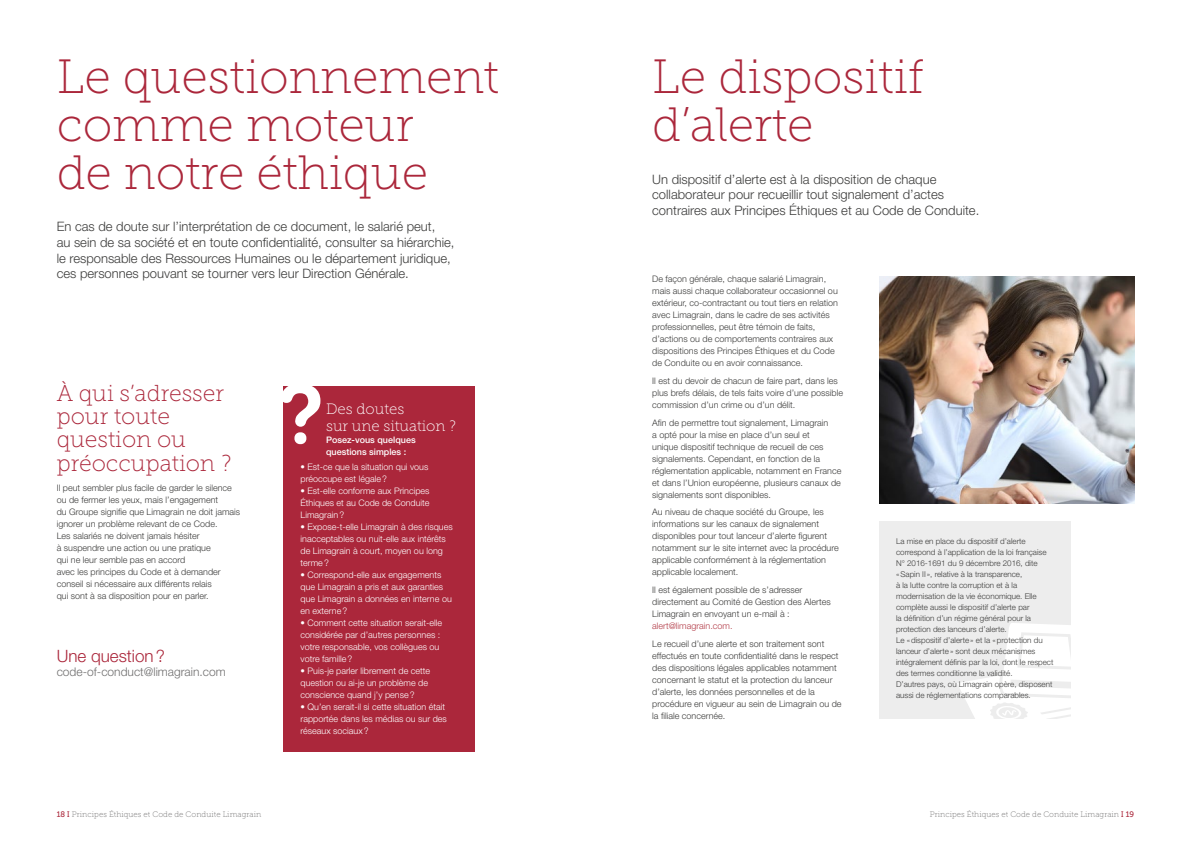
<style>
.page{position:relative;width:1191px;height:842px;background:#fff}
.page>*{position:absolute;margin:0;border:0;box-sizing:border-box;transform-origin:0 0}
.t1{font:48px/48px "Museo Slab 100";color:#ab273b}
.t2{font:23px/23.3px "Museo Slab 100";color:#ab273b}
.t3{font:300 17px "Helvetica Neue LT Std";color:#ab273b}
.t4{font:15px/17px "Museo Slab 100";color:#fff}
.t5{font:300 13px/15.6px "Helvetica Neue LT Std";color:#3c3c3b}
.t6{font:300 12px "Helvetica Neue LT Std";color:#706f6f}
.t7{font:300 9px/12px "Helvetica Neue LT Std";color:#3c3c3b}
.t8{font:300 9px/12px "Helvetica Neue LT Std";color:#fff}
.t9{font:500 9px/12px "Helvetica Neue LT Std";color:#fff}
.t10{font:300 9px "Helvetica Neue LT Std";color:#b33c48}
.t11{font:300 8px/11px "Helvetica Neue LT Std";color:#3c3c3b}
.t12{font:8px "Museo Slab 100";letter-spacing:.01em;color:#706f6f}
.s1{font-family:"Museo Slab 500";color:#ab273b}
.s2{font-family:"Museo 500";color:#ab273b}
</style>
<div class="page">
<div style="left:283px;top:386px;width:192px;height:365px;background:#ab273b"></div>
<div style="left:879px;top:521px;width:191px;height:197px;background:#ededed"></div>
<svg style="left:957px;top:623px;width:114px;height:96px"></svg>
<img style="left:879px;top:276px;width:255px;height:227px">
<svg style="left:283px;top:386px;width:37px;height:58px"></svg>
<h1 class="t1" style="left:57px;top:53px;width:444px">Le questionnement comme moteur<br>de notre éthique</h1>
<h1 class="t1" style="left:652px;top:53px;width:273px">Le dispositif d’alerte</h1>
<p class="t5" style="left:57px;top:219px;width:399px">En cas de doute sur l’interprétation de ce document, le salarié peut,<br>au sein de sa société et en toute confidentialité, consulter sa hiérarchie, le responsable des Ressources Humaines ou le département juridique, ces personnes pouvant se tourner vers leur Direction Générale.</p>
<h3 class="t5" style="left:652px;top:171px;width:329px">Un dispositif d’alerte est à la disposition de chaque collaborateur pour recueillir tout signalement d’actes contraires aux Principes Éthiques et au Code de Conduite.</h3>
<p class="t7" style="left:652px;top:273px;width:187px">De façon générale, chaque salarié Limagrain, mais aussi chaque collaborateur occasionnel ou extérieur, co-contractant ou tout tiers en relation avec Limagrain, dans le cadre de ses activités professionnelles, peut être témoin de faits, d’actions ou de comportements contraires aux dispositions des Principes Éthiques et du Code de Conduite ou en avoir connaissance.</p>
<p class="t7" style="left:652px;top:375px;width:192px">Il est du devoir de chacun de faire part, dans les plus brefs délais, de tels faits voire d’une possible commission d’un crime ou d’un délit.</p>
<p class="t7" style="left:652px;top:416px;width:191px">Afin de permettre tout signalement, Limagrain<br>a opté pour la mise en place d’un seul et<br>unique dispositif technique de recueil de ces signalements. Cependant, en fonction de la réglementation applicable, notamment en France et dans l’Union européenne, plusieurs canaux de signalements sont disponibles.</p>
<p class="t7" style="left:652px;top:506px;width:188px">Au niveau de chaque société du Groupe, les informations sur les canaux de signalement disponibles pour tout lanceur d’alerte figurent notamment sur le site internet avec la procédure applicable conformément à la réglementation applicable localement.</p>
<p class="t7" style="left:652px;top:584px;width:180px">Il est également possible de s’adresser directement au Comité de Gestion des Alertes<br>Limagrain en envoyant un e-mail à :</p>
<p class="t10" style="left:652px;top:620px;width:82px">alert@limagrain.com.</p>
<p class="t7" style="left:652px;top:637px;width:191px">Le recueil d’une alerte et son traitement sont effectués en toute confidentialité dans le respect des dispositions légales applicables notamment concernant le statut et la protection du lanceur d’alerte, les données personnelles et de la procédure en vigueur au sein de Limagrain ou de la filiale concernée.</p>
<h2 class="t2" style="left:57px;top:381px;width:177px">À qui s’adresser pour toute question ou préoccupation ?</h2>
<p class="t7" style="left:57px;top:482px;width:185px">Il peut sembler plus facile de garder le silence ou de fermer les yeux, mais l’engagement<br>du Groupe signifie que Limagrain ne doit jamais ignorer un problème relevant de ce Code.<br>Les salariés ne doivent jamais hésiter<br>à suspendre une action ou une pratique<br>qui ne leur semble pas en accord<br>avec les principes du Code et à demander conseil si nécessaire aux différents relais<br>qui sont à sa disposition pour en parler.</p>
<h3 class="t4" style="left:326px;top:401px;width:132px">Des doutes<br>sur une situation ?</h3>
<p class="t9" style="left:326px;top:434px;width:91px">Posez-vous quelques questions simples :</p>
<p class="t8" style="left:300px;top:461px;width:129px">• Est-ce que la situation qui vous préoccupe est légale?</p>
<p class="t8" style="left:300px;top:485px;width:131px;text-align:justify">• Est-elle conforme aux Principes Éthiques et au Code de Conduite Limagrain?</p>
<p class="t8" style="left:300px;top:521px;width:154px">• Expose-t-elle Limagrain à des risques inacceptables ou nuit-elle aux intérêts de Limagrain à court, moyen ou long terme?</p>
<p class="t8" style="left:300px;top:569px;width:153px">• Correspond-elle aux engagements que Limagrain a pris et aux garanties que Limagrain a données en interne ou en externe?</p>
<p class="t8" style="left:300px;top:617px;width:143px">• Comment cette situation serait-elle considérée par d’autres personnes : votre responsable, vos collègues ou votre famille?</p>
<p class="t8" style="left:300px;top:665px;width:131px">• Puis-je parler librement de cette question ou ai-je un problème de conscience quand j’y pense?</p>
<p class="t8" style="left:300px;top:701px;width:148px">• Qu’en serait-il si cette situation était rapportée dans les médias ou sur des réseaux sociaux?</p>
<p class="t11" style="left:896px;top:535px;width:159px">La mise en place du dispositif d’alerte correspond à l’application de la loi française N° 2016-1691 du 9 décembre 2016, dite «Sapin II », relative à la transparence,<br>à la lutte contre la corruption et à la modernisation de la vie économique. Elle complète aussi le dispositif d’alerte par<br>la définition d’un régime général pour la protection des lanceurs d’alerte.<br>Le «dispositif d’alerte» et la «protection du lanceur d’alerte» sont deux mécanismes intégralement définis par la loi, dont le respect des termes conditionne la validité.<br>D’autres pays, où Limagrain opère, disposent aussi de réglementations comparables.</p>
<h3 class="t3" style="left:57px;top:645px;width:110px">Une question?</h3>
<h3 class="t6" style="left:57px;top:664px;width:170px">code-of-conduct@limagrain.com</h3>
<p class="t12" style="left:57px;top:809px;width:206px"><span class="s1">18</span> <span class="s2">I</span> Principes Éthiques et Code de Conduite Limagrain</p>
<p class="t12" style="left:929px;top:809px;width:206px">Principes Éthiques et Code de Conduite Limagrain <span class="s2">I</span> <span class="s1">19</span></p>
</div>
